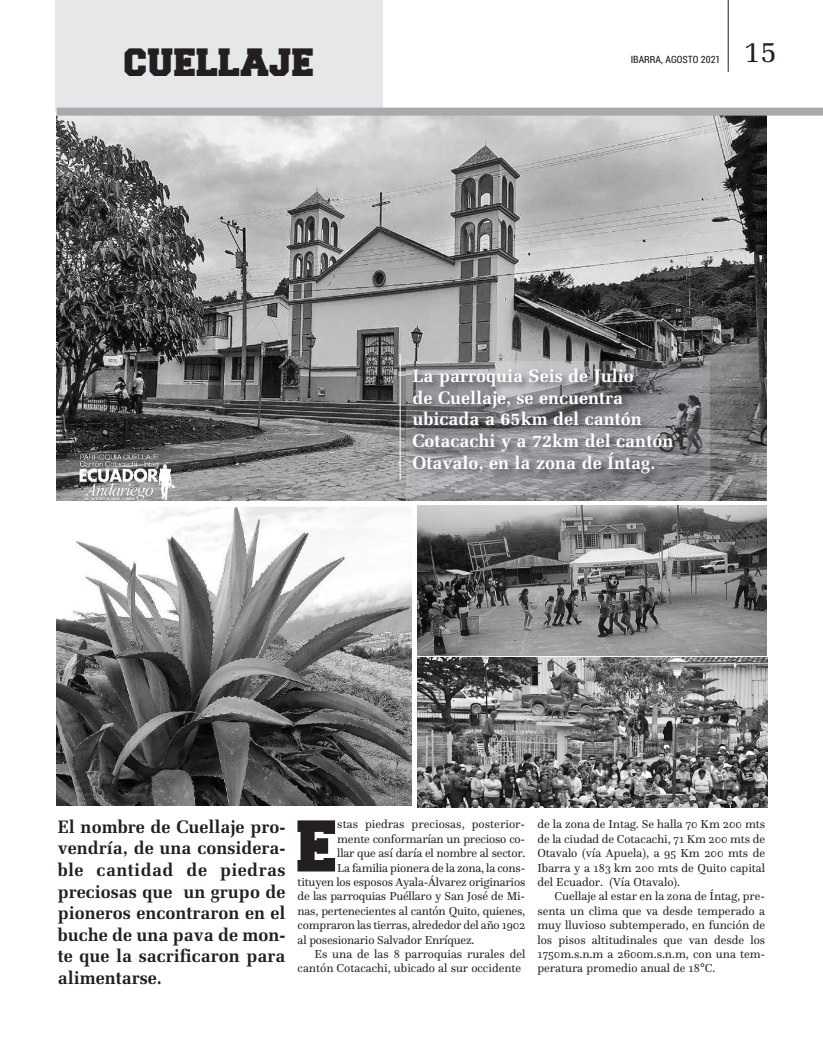
<style>
.page{position:relative;width:823px;height:1049px;background:#fff}
.page>*{position:absolute;margin:0;border:0;box-sizing:border-box;transform-origin:0 0}
.t1{font:61.3px "Freshman";color:#231f20}
.t2{font:33.3px "Freshman";color:#231f20}
.t3{font:30px "Melior";color:#231f20}
.t4{font:700 18px/21.6px "Melior";color:#231f20;text-align:justify}
.t5{font:700 18px/21.6px "Melior";color:#fff}
.t6{font:12px/14.4px "Questa";letter-spacing:-.015em;color:#231f20;text-align:justify}
.t7{font:12px "Questa";letter-spacing:.005em;color:#231f20}
.t8{font:10px "Roboto Condensed";color:#231f20}
</style>
<div class="page">
<hr style="left:727px;top:0;width:1px;height:72px;background:#231f20">
<div style="left:56px;top:0;width:326px;height:112px;background:#e6e7e9"></div>
<img style="left:56px;top:112px;width:709px;height:388px">
<div style="left:57px;top:108px;width:765px;height:8px;background:#a8a9ad"></div>
<img style="left:57px;top:507px;width:354px;height:299px">
<img style="left:406px;top:362px;width:303px;height:144px">
<svg style="left:406px;top:507px;width:5px;height:12px"></svg>
<img style="left:417px;top:506px;width:349px;height:150px">
<svg style="left:417px;top:657px;width:349px;height:150px;background:#757575"></svg>
<hr style="left:399px;top:354px;width:1px;height:126px;background:#fff">
<h2 class="t2" style="left:125px;top:48px;width:191px">CUELLAJE</h2>
<p class="t8" style="left:630px;top:53px;width:91px">IBARRA, AGOSTO 2021</p>
<h3 class="t3" style="left:743px;top:40px;width:35px">15</h3>
<h3 class="t5" style="left:412px;top:367px;width:262px">La pa rro quia Seis de Ju lio<br>de Cue lla je, se en cuen tra<br>ubi ca da a 65km del can tón<br>Co ta ca chi y a 72km del can tón<br>Ota va lo, en la zo na de Ín tag.</h3>
<h3 class="t4" style="left:58px;top:817px;width:229px">El nom bre de Cue lla je pro - ven dría, de una con si de ra - ble can ti dad de pie dras pre cio sas que un gru po de pio ne ros en con tra ron en el bu che de una pa va de mon - te que la sa cri fi ca ron pa ra ali men tar se.</h3>
<h1 class="t1" style="left:297px;top:819px;width:42px">E</h1>
<p class="t7" style="left:337px;top:820px;width:189px">s tas pie dras pre cio sas, pos te rior -</p>
<p class="t6" style="left:337px;top:833px;width:189px">men te con for ma rían un pre cio so co -</p>
<p class="t6" style="left:337px;top:847px;width:189px">llar que así da ría el nom bre al sec tor.</p>
<p class="t6" style="left:337px;top:861px;width:189px">La fa mi lia pio ne ra de la zo na, la cons -</p>
<p class="t6" style="left:297px;top:876px;width:229px">ti tu yen los es po sos Aya la-Ál va rez ori gi na rios</p>
<p class="t6" style="left:297px;top:890px;width:229px">de las pa rro quias Pué lla ro y San Jo sé de Mi -</p>
<p class="t6" style="left:297px;top:905px;width:229px">nas, per te ne cien tes al can tón Qui to, quie nes,</p>
<p class="t6" style="left:297px;top:919px;width:229px">com pra ron las tie rras, al re de dor del año 1902</p>
<p class="t6" style="left:297px;top:933px;width:178px">al po se sio na rio Sal va dor En rí quez.</p>
<p class="t6" style="left:314px;top:948px;width:212px">Es una de las 8 pa rro quias ru ra les del</p>
<p class="t6" style="left:297px;top:962px;width:225px">can tón Co ta ca chi, ubi ca do al sur oc ci den te</p>
<p class="t6" style="left:537px;top:818px;width:229px">de la zo na de In tag. Se ha lla 70 Km 200 mts de la ciu dad de Co ta ca chi, 71 Km 200 mts de Ota va lo (vía Apue la), a 95 Km 200 mts de Iba rra y a 183 km 200 mts de Qui to ca pi tal del Ecua dor. (Vía Ota va lo).</p>
<p class="t6" style="left:537px;top:890px;width:229px;text-indent:17px">Cue lla je al es tar en la zo na de Ín tag, pre - sen ta un cli ma que va des de tem pe ra do a muy llu vio so sub tem pe ra do, en fun ción de los pi sos al ti tu di na les que van des de los 1750m.s.n.m a 2600m.s.n.m, con una tem - pe ra tu ra pro me dio anual de 18°C.</p>
</div>
